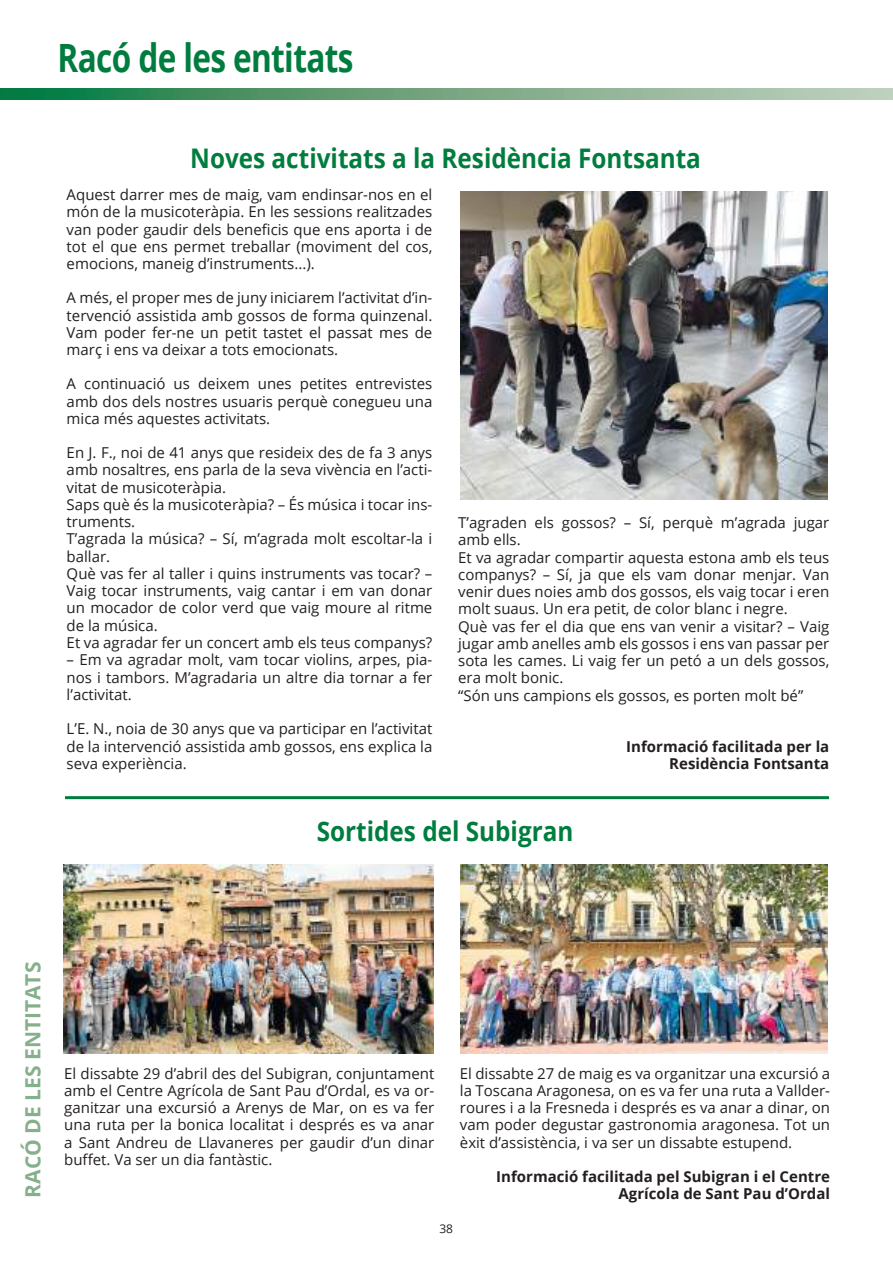
<style>
.page{position:relative;width:893px;height:1263px;background:#fff}
.page>*{position:absolute;margin:0;border:0;box-sizing:border-box;transform-origin:0 0}
.t1{font:700 39px "Open Sans";letter-spacing:-.02em;color:#007d3e;scale:.81 1}
.t2{font:700 27px "Open Sans";color:#007d3e;scale:.9 1}
.t3{font:700 21px "Open Sans";color:#86b08c}
.t4{font:15px/17.2px "Open Sans";color:#241f1f;text-align:justify}
.t5{font:700 15px/17.2px "Open Sans";color:#241f1f;text-align:right}
.t6{font:12px "Open Sans";color:#241f1f}
</style>
<div class="page">
<svg style="left:0;top:88px;width:893px;height:12px"></svg>
<img style="left:461px;top:191px;width:366px;height:308px">
<hr style="left:65px;top:796px;width:764px;height:3px;background:#007d3e">
<img style="left:64px;top:864px;width:370px;height:190px">
<img style="left:461px;top:864px;width:366px;height:190px">
<h1 class="t1" style="left:58px;top:31px;width:367px">Racó de les entitats</h1>
<h2 class="t2" style="left:190px;top:139px;width:569px">Noves activitats a la Residència Fontsanta</h2>
<p class="t4" style="left:67px;top:186px;width:367px">Aquest darrer mes de maig, vam endinsar-nos en el món de la musicoteràpia. En les sessions realitzades van poder gaudir dels beneficis que ens aporta i de tot el que ens permet treballar (moviment del cos, emocions, maneig d’instruments...).</p>
<p class="t4" style="left:67px;top:289px;width:367px">A més, el proper mes de juny iniciarem l’activitat d’in&shy;tervenció assistida amb gossos de forma quinzenal.<br>Vam poder fer-ne un petit tastet el passat mes de març i ens va deixar a tots emocionats.</p>
<p class="t4" style="left:67px;top:375px;width:367px">A continuació us deixem unes petites entrevistes amb dos dels nostres usuaris perquè conegueu una mica més aquestes activitats.</p>
<p class="t4" style="left:67px;top:444px;width:367px;text-align:left">En J. F., noi de 41 anys que resideix des de fa 3 anys amb nosaltres, ens parla de la seva vivència en l’acti&shy;vitat de musicoteràpia.<br>Saps què és la musicoteràpia? – És música i tocar ins&shy;truments.<br>T’agrada la música? – Sí, m’agrada molt escoltar-la i ballar.<br>Què vas fer al taller i quins instruments vas tocar? – Vaig tocar instruments, vaig cantar i em van donar un mocador de color verd que vaig moure al ritme de la música.<br>Et va agradar fer un concert amb els teus companys?</p>
<p class="t4" style="left:67px;top:651px;width:367px">– Em va agradar molt, vam tocar violins, arpes, pia&shy;nos i tambors. M’agradaria un altre dia tornar a fer l’activitat.</p>
<p class="t4" style="left:67px;top:720px;width:367px">L’E. N., noia de 30 anys que va participar en l’activitat de la intervenció assistida amb gossos, ens explica la seva experiència.</p>
<p class="t4" style="left:458px;top:514px;width:373px;text-align:left">T’agraden els gossos? – Sí, perquè m’agrada jugar amb ells.<br>Et va agradar compartir aquesta estona amb els teus companys? – Sí, ja que els vam donar menjar. Van venir dues noies amb dos gossos, els vaig tocar i eren molt suaus. Un era petit, de color blanc i negre.<br>Què vas fer el dia que ens van venir a visitar? – Vaig jugar amb anelles amb els gossos i ens van passar per sota les cames. Li vaig fer un petó a un dels gossos, era molt bonic.<br>“Són uns campions els gossos, es porten molt bé”</p>
<p class="t5" style="left:626px;top:738px;width:205px">Informació facilitada per la<br>Residència Fontsanta</p>
<h2 class="t2" style="left:317px;top:812px;width:287px">Sortides del Subigran</h2>
<h3 class="t3" style="left:18px;top:1197px;width:237px;rotate:-90deg">RACÓ DE LES ENTITATS</h3>
<p class="t4" style="left:64px;top:1064px;width:372px">El dissabte 29 d’abril des del Subigran, conjuntament amb el Centre Agrícola de Sant Pau d’Ordal, es va or&shy;ganitzar una excursió a Arenys de Mar, on es va fer una ruta per la bonica localitat i després es va anar a Sant Andreu de Llavaneres per gaudir d’un dinar buffet. Va ser un dia fantàstic.</p>
<p class="t4" style="left:460px;top:1064px;width:372px">El dissabte 27 de maig es va organitzar una excursió a la Toscana Aragonesa, on es va fer una ruta a Vallder&shy;roures i a la Fresneda i després es va anar a dinar, on vam poder degustar gastronomia aragonesa. Tot un èxit d’assistència, i va ser un dissabte estupend.</p>
<p class="t5" style="left:496px;top:1167px;width:335px">Informació facilitada pel Subigran i el Centre<br>Agrícola de Sant Pau d’Ordal</p>
<p class="t6" style="left:439px;top:1221px;width:15px">38</p>
</div>
